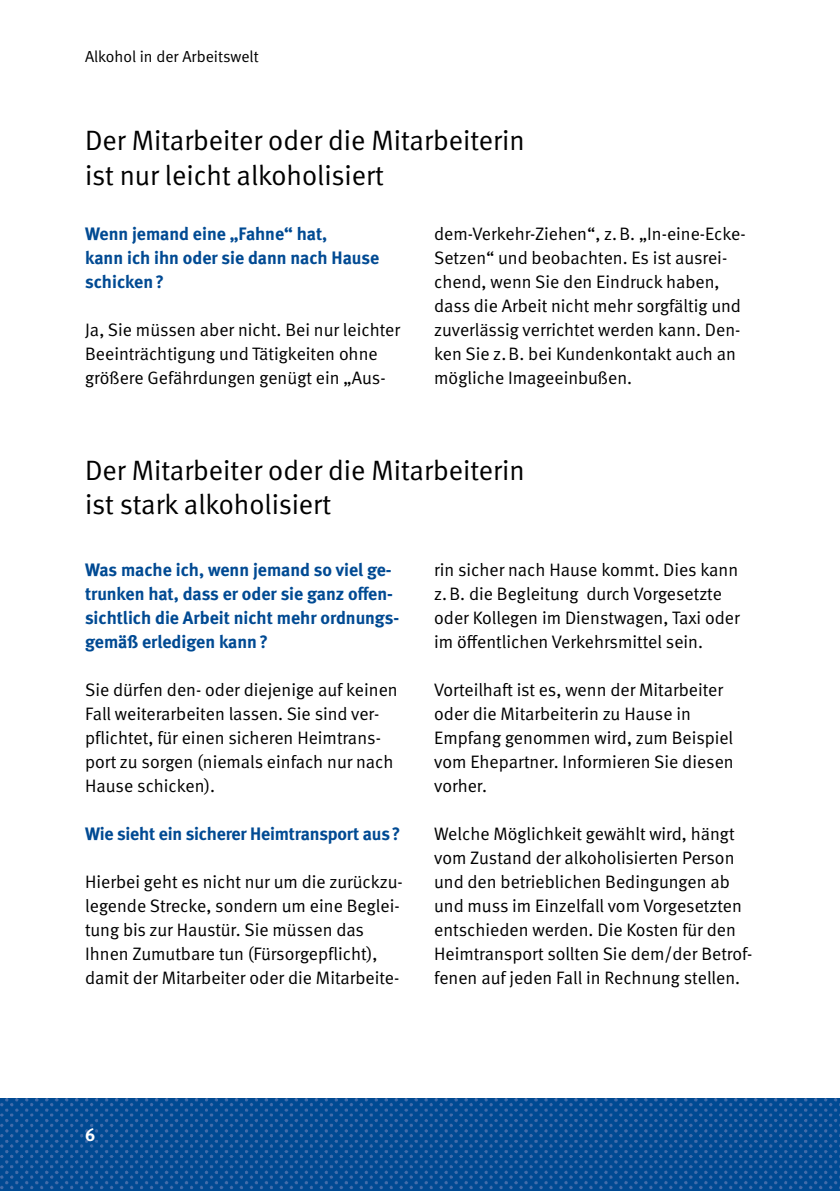
<style>
.page{position:relative;width:840px;height:1191px;background:#fff}
.page>*{position:absolute;margin:0;border:0;box-sizing:border-box;transform-origin:0 0}
.DGUV_Untertitel{font:28px/34px "DGUV Meta";color:#000}
.Grundschrift{font:18px/24px "DGUV Meta";color:#000}
.Grundschrift_bold{font:700 18px/24px "DGUV Meta";color:#004a93}
.Zwischentitel{font:700 18px "DGUV Meta";color:#fff}
.Ueberschrift{font:16px "DGUV Meta";color:#000}
</style>
<div class="page">
<hr style="left:839px;top:1098px;width:1px;height:93px;background:#004a93">
<img style="left:0;top:1098px;width:839px;height:93px">
<p class="Ueberschrift" style="left:85px;top:47px;width:175px">Alkohol in der Arbeitswelt</p>
<p class="DGUV_Untertitel" style="left:85px;top:124px;width:441px">Der Mitarbeiter oder die Mitarbeiterin ist nur leicht alkoholisiert</p>
<p class="Grundschrift_bold" style="left:85px;top:222px;width:295px">Wenn jemand eine „Fahne“ hat,<br>kann ich ihn oder sie dann nach Hause schicken?</p>
<p class="Grundschrift" style="left:85px;top:318px;width:316px">Ja, Sie müssen aber nicht. Bei nur leichter<br>Beeinträchtigung und Tätigkeiten ohne größere Gefährdungen genügt ein „Aus-</p>
<p class="Grundschrift" style="left:434px;top:222px;width:313px">dem-Verkehr-Ziehen“, z.B. „In-eine-Ecke-Setzen“ und beobachten. Es ist ausrei&shy;chend, wenn Sie den Eindruck haben, dass die Arbeit nicht mehr sorgfältig und zuverlässig verrichtet werden kann. Den&shy;ken Sie z.B. bei Kundenkontakt auch an mögliche Imageeinbußen.</p>
<p class="DGUV_Untertitel" style="left:85px;top:454px;width:441px">Der Mitarbeiter oder die Mitarbeiterin ist stark alkoholisiert</p>
<p class="Grundschrift_bold" style="left:85px;top:558px;width:315px">Was mache ich, wenn jemand so viel ge&shy;trunken hat, dass er oder sie ganz offen&shy;sichtlich die Arbeit nicht mehr ordnungs&shy;gemäß erledigen kann?</p>
<p class="Grundschrift" style="left:85px;top:678px;width:314px">Sie dürfen den- oder diejenige auf keinen Fall weiterarbeiten lassen. Sie sind ver&shy;pflichtet, für einen sicheren Heimtrans&shy;port zu sorgen (niemals einfach nur nach Hause schicken).</p>
<p class="Grundschrift_bold" style="left:85px;top:822px;width:316px">Wie sieht ein sicherer Heimtransport aus?</p>
<p class="Grundschrift" style="left:85px;top:870px;width:319px">Hierbei geht es nicht nur um die zurückzu&shy;legende Strecke, sondern um eine Beglei&shy;tung bis zur Haustür. Sie müssen das Ihnen Zumutbare tun (Fürsorgepflicht), damit der Mitarbeiter oder die Mitarbeite-</p>
<p class="Grundschrift" style="left:434px;top:558px;width:307px">rin sicher nach Hause kommt. Dies kann z.B. die Begleitung durch Vorgesetzte oder Kollegen im Dienstwagen, Taxi oder im öffentlichen Verkehrsmittel sein.</p>
<p class="Grundschrift" style="left:434px;top:678px;width:301px">Vorteilhaft ist es, wenn der Mitarbeiter oder die Mitarbeiterin zu Hause in<br>Empfang genommen wird, zum Beispiel vom Ehepartner. Informieren Sie diesen vorher.</p>
<p class="Grundschrift" style="left:434px;top:822px;width:319px">Welche Möglichkeit gewählt wird, hängt vom Zustand der alkoholisierten Person und den betrieblichen Bedingungen ab und muss im Einzelfall vom Vorgesetzten entschieden werden. Die Kosten für den Heimtransport sollten Sie dem/der Betrof&shy;fenen auf jeden Fall in Rechnung stellen.</p>
<p class="Zwischentitel" style="left:85px;top:1123px;width:12px">6</p>
</div>
